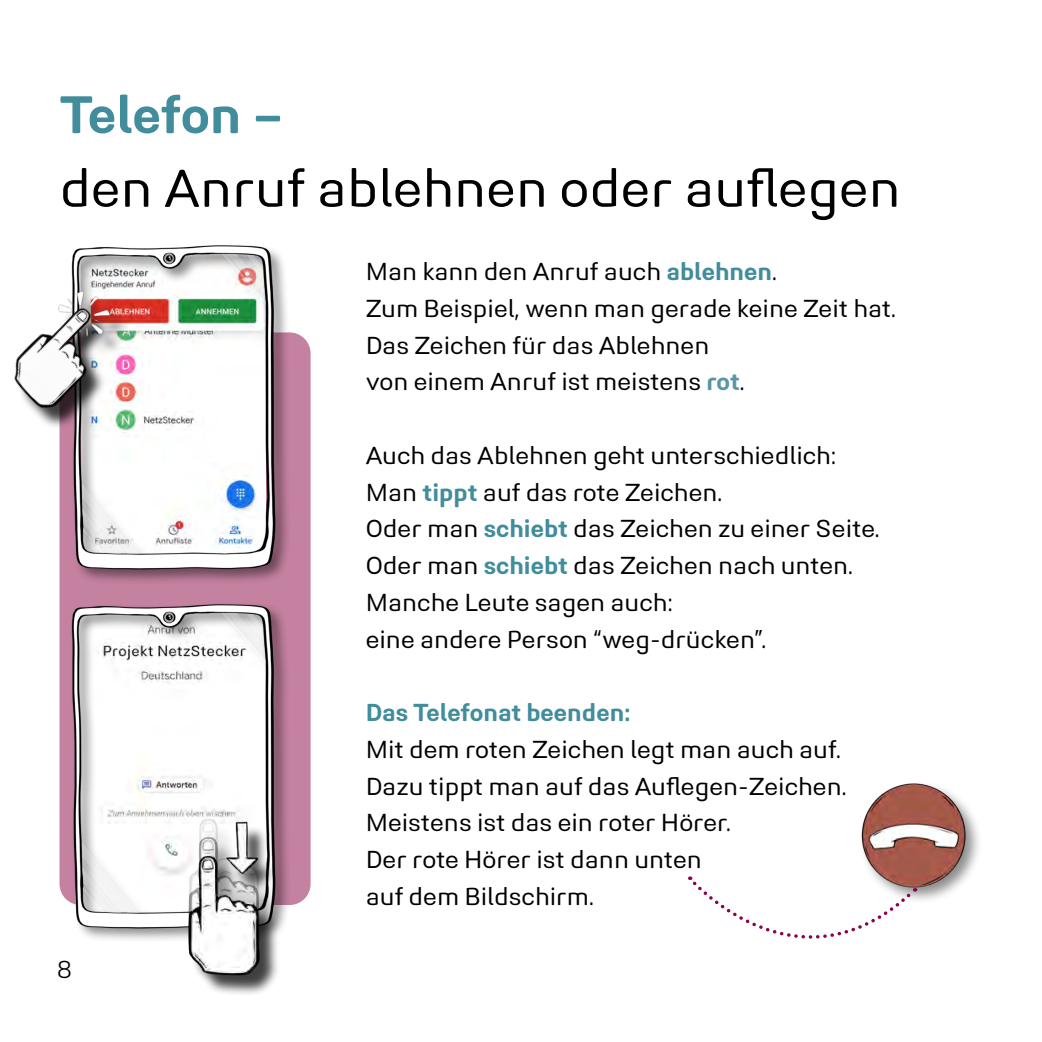
<style>
.page{position:relative;width:1042px;height:1042px;background:#fff}
.page>*{position:absolute;margin:0;border:0;box-sizing:border-box;transform-origin:0 0}
.t1{font:52.5px "Midpoint Pro";color:#000}
.t2{font:700 52.5px "Midpoint Pro";letter-spacing:-.005em;color:#418d9c}
.t3{font:24.5px/36.8px "Midpoint Pro";color:#000}
.t4{font:700 24.5px "Midpoint Pro";color:#418d9c}
.t5{font:300 24.5px "Midpoint Pro";color:#000}
.s1{font-weight:700;color:#418d9c}
.s2{font-weight:700;color:#5996a5}
</style>
<div class="page">
<img style="left:59px;top:245px;width:252px;height:329px">
<img style="left:59px;top:574px;width:252px;height:366px">
<img style="left:861px;top:783px;width:118px;height:117px">
<img style="left:14px;top:253px;width:156px;height:221px">
<div style="left:191px;top:823px;width:89px;height:173px;background:#000;opacity:.75"></div>
<img style="left:124px;top:802px;width:181px;height:181px">
<svg style="left:689px;top:876px;width:228px;height:63px"></svg>
<h1 class="t2" style="left:60px;top:82px;width:226px">Telefon –</h1>
<h1 class="t1" style="left:60px;top:156px;width:843px">den Anruf ablehnen oder auflegen</h1>
<p class="t3" style="left:366px;top:253px;width:532px">Man kann den Anruf auch <span class="s1">ablehnen</span>.<br>Zum Beispiel, wenn man gerade keine Zeit hat.<br>Das Zeichen für das Ablehnen<br>von einem Anruf ist meistens <span class="s2">rot</span>.</p>
<p class="t3" style="left:366px;top:437px;width:515px">Auch das Ablehnen geht unterschiedlich:<br>Man <span class="s1">tippt</span> auf das rote Zeichen.<br>Oder man <span class="s1">schiebt</span> das Zeichen zu einer Seite.<br>Oder man <span class="s1">schiebt</span> das Zeichen nach unten.<br>Manche Leute sagen auch:<br>eine andere Person “weg-drücken”.</p>
<p class="t5" style="left:57px;top:955px;width:16px">8</p>
<p class="t4" style="left:366px;top:697px;width:266px">Das Telefonat beenden:</p>
<p class="t3" style="left:366px;top:731px;width:482px">Mit dem roten Zeichen legt man auch auf.<br>Dazu tippt man auf das Auflegen-Zeichen.<br>Meistens ist das ein roter Hörer.<br>Der rote Hörer ist dann unten<br>auf dem Bildschirm.</p>
</div>
